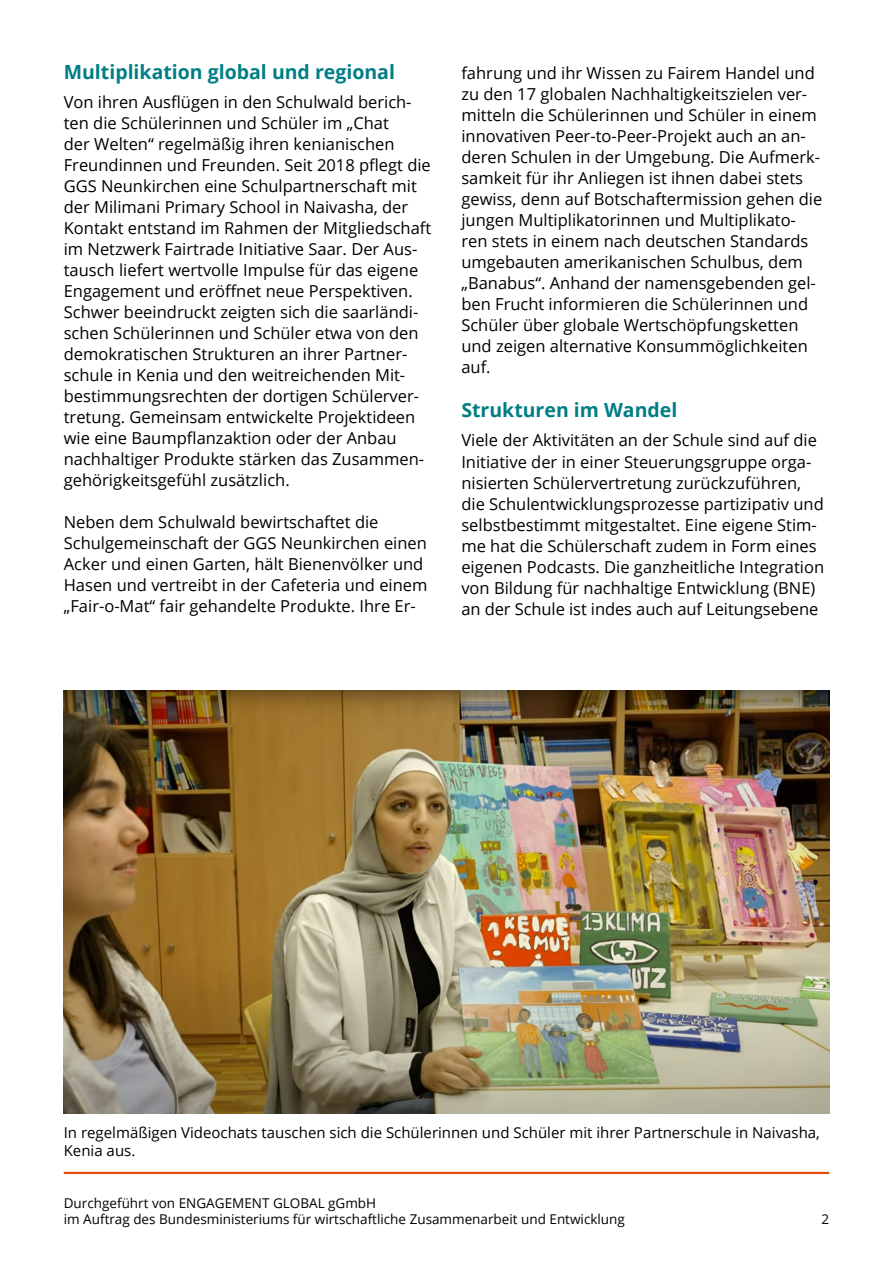
<style>
.page{position:relative;width:893px;height:1263px;background:#fff}
.page>*{position:absolute;margin:0;border:0;box-sizing:border-box;transform-origin:0 0}
.t1{font:700 19.5px "Open Sans";color:#007e85}
.t2{font:16.5px/21px "Open Sans";color:#000}
.t3{font:15px/18px "Open Sans";color:#000}
.t4{font:13.5px/16.2px "Open Sans";color:#000}
</style>
<div class="page">
<hr style="left:64px;top:1172px;width:765px;height:2px;background:#e94d0a">
<img style="left:64px;top:690px;width:765px;height:424px">
<p class="t1" style="left:64px;top:58px;width:333px">Multiplikation global und regional</p>
<p class="t2" style="left:64px;top:91px;width:369px">Von ihren Ausflügen in den Schulwald berich&shy;ten die Schülerinnen und Schüler im „Chat<br>der Welten“ regelmäßig ihren kenianischen Freundinnen und Freunden. Seit 2018 pflegt die GGS Neunkirchen eine Schulpartnerschaft mit der Milimani Primary School in Naivasha, der Kontakt entstand im Rahmen der Mitgliedschaft im Netzwerk Fairtrade Initiative Saar. Der Aus&shy;tausch liefert wertvolle Impulse für das eigene Engagement und eröffnet neue Perspektiven.<br>Schwer beeindruckt zeigten sich die saarländi&shy;schen Schülerinnen und Schüler etwa von den demokratischen Strukturen an ihrer Partner&shy;schule in Kenia und den weitreichenden Mit&shy;bestimmungsrechten der dortigen Schülerver&shy;tretung. Gemeinsam entwickelte Projektideen wie eine Baumpflanzaktion oder der Anbau nachhaltiger Produkte stärken das Zusammen&shy;gehörigkeitsgefühl zusätzlich.</p>
<p class="t2" style="left:64px;top:511px;width:365px">Neben dem Schulwald bewirtschaftet die Schulgemeinschaft der GGS Neunkirchen einen Acker und einen Garten, hält Bienenvölker und Hasen und vertreibt in der Cafeteria und einem „Fair-o-Mat“ fair gehandelte Produkte. Ihre Er-</p>
<p class="t2" style="left:461px;top:62px;width:362px">fahrung und ihr Wissen zu Fairem Handel und zu den 17 globalen Nachhaltigkeitszielen ver&shy;mitteln die Schülerinnen und Schüler in einem innovativen Peer-to-Peer-Projekt auch an an&shy;deren Schulen in der Umgebung. Die Aufmerk&shy;samkeit für ihr Anliegen ist ihnen dabei stets gewiss, denn auf Botschaftermission gehen die jungen Multiplikatorinnen und Multiplikato&shy;ren stets in einem nach deutschen Standards umgebauten amerikanischen Schulbus, dem „Banabus“. Anhand der namensgebenden gel&shy;ben Frucht informieren die Schülerinnen und Schüler über globale Wertschöpfungsketten und zeigen alternative Konsummöglichkeiten auf.</p>
<p class="t1" style="left:461px;top:396px;width:217px">Strukturen im Wandel</p>
<p class="t2" style="left:461px;top:430px;width:364px">Viele der Aktivitäten an der Schule sind auf die Initiative der in einer Steuerungsgruppe orga&shy;nisierten Schülervertretung zurückzuführen, die Schulentwicklungsprozesse partizipativ und selbstbestimmt mitgestaltet. Eine eigene Stim&shy;me hat die Schülerschaft zudem in Form eines eigenen Podcasts. Die ganzheitliche Integration von Bildung für nachhaltige Entwicklung (BNE) an der Schule ist indes auch auf Leitungsebene</p>
<p class="t3" style="left:64px;top:1123px;width:758px">In regelmäßigen Videochats tauschen sich die Schülerinnen und Schüler mit ihrer Partnerschule in Naivasha,<br>Kenia aus.</p>
<p class="t4" style="left:64px;top:1195px;width:563px">Durchgeführt von ENGAGEMENT GLOBAL gGmbH<br>im Auftrag des Bundesministeriums für wirtschaftliche Zusammenarbeit und Entwicklung</p>
<p class="t4" style="left:821px;top:1211px;width:9px">2</p>
</div>
